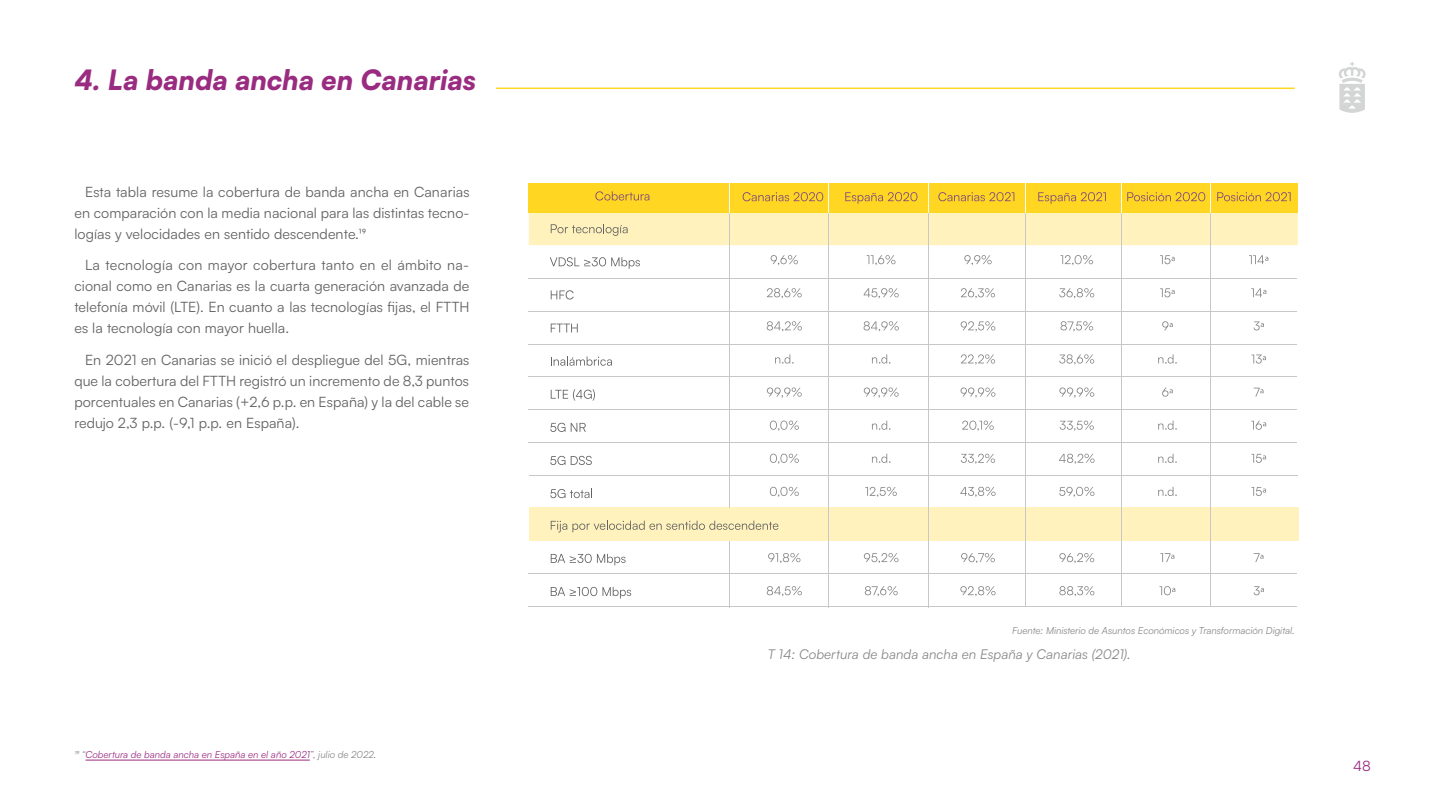
<style>
.page{position:relative;width:1440px;height:810px;background:#fff}
.page>*{position:absolute;margin:0;border:0;box-sizing:border-box;transform-origin:0 0}
.t1{font:italic 900 27.75px "Satoshi";color:#992b80}
.t2{font:14.25px/21px "Satoshi";letter-spacing:.005em;color:#636363;text-align:justify}
.t3{font:14.25px "Satoshi";color:#992b80}
.t4{font:italic 13.5px "Satoshi";letter-spacing:.005em;color:#878787}
.t5{font:italic 9.75px "Satoshi";color:#878787}
.t6{font:italic 9.75px "Satoshi";color:#992b80}
.s1{color:#878787}
</style>
<div class="page">
<svg style="left:1339px;top:62px;width:27px;height:51px"></svg>
<hr style="left:86px;top:760px;width:224px;height:1px;background:#992b80">
<div style="left:529px;top:507px;width:769px;height:34px;background:#fff2bd"></div>
<hr style="left:529px;top:278px;width:768px;height:1px;background:#c7c7c7">
<hr style="left:529px;top:442px;width:768px;height:1px;background:#c7c7c7">
<hr style="left:530px;top:475px;width:768px;height:1px;background:#c7c7c7">
<hr style="left:529px;top:410px;width:768px;height:1px;background:#c7c7c7">
<hr style="left:529px;top:377px;width:768px;height:1px;background:#c7c7c7">
<hr style="left:529px;top:344px;width:768px;height:1px;background:#c7c7c7">
<hr style="left:529px;top:311px;width:768px;height:1px;background:#c7c7c7">
<hr style="left:528px;top:606px;width:769px;height:1px;background:#c7c7c7">
<hr style="left:528px;top:573px;width:769px;height:1px;background:#c7c7c7">
<hr style="left:730px;top:213px;width:1px;height:294px;background:#c7c7c7">
<hr style="left:730px;top:541px;width:1px;height:66px;background:#c7c7c7">
<hr style="left:828px;top:541px;width:1px;height:66px;background:#c7c7c7">
<hr style="left:928px;top:541px;width:1px;height:66px;background:#c7c7c7">
<hr style="left:1025px;top:540px;width:1px;height:67px;background:#c7c7c7">
<hr style="left:1121px;top:510px;width:1px;height:97px;background:#c7c7c7">
<hr style="left:1210px;top:540px;width:1px;height:67px;background:#c7c7c7">
<hr style="left:828px;top:213px;width:1px;height:334px;background:#c7c7c7">
<hr style="left:928px;top:212px;width:1px;height:337px;background:#c7c7c7">
<hr style="left:1025px;top:212px;width:1px;height:346px;background:#c7c7c7">
<hr style="left:1121px;top:213px;width:1px;height:298px;background:#c7c7c7">
<hr style="left:1210px;top:213px;width:1px;height:328px;background:#c7c7c7">
<svg style="left:771px;top:255px;width:27px;height:10px"></svg>
<svg style="left:767px;top:288px;width:35px;height:10px"></svg>
<svg style="left:767px;top:321px;width:35px;height:10px"></svg>
<svg style="left:775px;top:354px;width:19px;height:10px"></svg>
<svg style="left:767px;top:387px;width:35px;height:11px"></svg>
<svg style="left:770px;top:421px;width:29px;height:10px"></svg>
<svg style="left:770px;top:454px;width:29px;height:10px"></svg>
<svg style="left:770px;top:487px;width:29px;height:10px"></svg>
<svg style="left:768px;top:553px;width:32px;height:10px"></svg>
<svg style="left:767px;top:586px;width:35px;height:10px"></svg>
<svg style="left:867px;top:255px;width:29px;height:10px"></svg>
<svg style="left:864px;top:288px;width:35px;height:10px"></svg>
<svg style="left:864px;top:321px;width:35px;height:10px"></svg>
<svg style="left:872px;top:354px;width:19px;height:10px"></svg>
<svg style="left:864px;top:387px;width:35px;height:11px"></svg>
<svg style="left:872px;top:421px;width:19px;height:9px"></svg>
<svg style="left:872px;top:454px;width:19px;height:9px"></svg>
<svg style="left:865px;top:487px;width:32px;height:10px"></svg>
<svg style="left:864px;top:553px;width:35px;height:10px"></svg>
<svg style="left:865px;top:586px;width:33px;height:10px"></svg>
<svg style="left:964px;top:255px;width:28px;height:10px"></svg>
<svg style="left:961px;top:288px;width:34px;height:10px"></svg>
<svg style="left:961px;top:321px;width:34px;height:10px"></svg>
<svg style="left:961px;top:354px;width:34px;height:11px"></svg>
<svg style="left:961px;top:387px;width:34px;height:11px"></svg>
<svg style="left:962px;top:421px;width:32px;height:10px"></svg>
<svg style="left:961px;top:454px;width:34px;height:10px"></svg>
<svg style="left:960px;top:487px;width:36px;height:10px"></svg>
<svg style="left:961px;top:553px;width:34px;height:10px"></svg>
<svg style="left:960px;top:586px;width:36px;height:10px"></svg>
<svg style="left:1061px;top:255px;width:32px;height:10px"></svg>
<svg style="left:1059px;top:288px;width:35px;height:10px"></svg>
<svg style="left:1061px;top:321px;width:32px;height:10px"></svg>
<svg style="left:1059px;top:354px;width:35px;height:11px"></svg>
<svg style="left:1059px;top:387px;width:35px;height:11px"></svg>
<svg style="left:1060px;top:421px;width:34px;height:10px"></svg>
<svg style="left:1059px;top:454px;width:36px;height:10px"></svg>
<svg style="left:1059px;top:487px;width:35px;height:10px"></svg>
<svg style="left:1059px;top:553px;width:35px;height:10px"></svg>
<svg style="left:1059px;top:586px;width:35px;height:10px"></svg>
<svg style="left:1160px;top:255px;width:15px;height:9px"></svg>
<svg style="left:1160px;top:288px;width:15px;height:9px"></svg>
<svg style="left:1162px;top:321px;width:11px;height:9px"></svg>
<svg style="left:1158px;top:354px;width:19px;height:10px"></svg>
<svg style="left:1162px;top:388px;width:11px;height:9px"></svg>
<svg style="left:1158px;top:421px;width:19px;height:9px"></svg>
<svg style="left:1158px;top:454px;width:19px;height:9px"></svg>
<svg style="left:1158px;top:487px;width:19px;height:9px"></svg>
<svg style="left:1160px;top:553px;width:14px;height:9px"></svg>
<svg style="left:1159px;top:586px;width:16px;height:9px"></svg>
<svg style="left:1249px;top:255px;width:19px;height:9px"></svg>
<svg style="left:1251px;top:288px;width:15px;height:9px"></svg>
<svg style="left:1254px;top:321px;width:10px;height:9px"></svg>
<svg style="left:1252px;top:355px;width:14px;height:9px"></svg>
<svg style="left:1254px;top:388px;width:10px;height:9px"></svg>
<svg style="left:1251px;top:421px;width:15px;height:9px"></svg>
<svg style="left:1251px;top:454px;width:15px;height:9px"></svg>
<svg style="left:1251px;top:487px;width:15px;height:9px"></svg>
<svg style="left:1254px;top:553px;width:10px;height:9px"></svg>
<svg style="left:1254px;top:586px;width:10px;height:9px"></svg>
<svg style="left:529px;top:183px;width:769px;height:62px;background:#fbe074"></svg>
<svg style="left:550px;top:257px;width:90px;height:12px"></svg>
<svg style="left:551px;top:290px;width:23px;height:10px"></svg>
<svg style="left:551px;top:324px;width:27px;height:8px"></svg>
<svg style="left:551px;top:357px;width:61px;height:9px"></svg>
<svg style="left:551px;top:389px;width:44px;height:12px"></svg>
<svg style="left:550px;top:423px;width:15px;height:9px"></svg>
<svg style="left:571px;top:423px;width:15px;height:9px"></svg>
<svg style="left:550px;top:456px;width:15px;height:9px"></svg>
<svg style="left:571px;top:456px;width:21px;height:9px"></svg>
<svg style="left:550px;top:489px;width:42px;height:9px"></svg>
<svg style="left:551px;top:521px;width:227px;height:11px"></svg>
<svg style="left:551px;top:554px;width:75px;height:11px"></svg>
<svg style="left:551px;top:587px;width:46px;height:9px"></svg>
<svg style="left:603px;top:587px;width:28px;height:12px"></svg>
<hr style="left:496px;top:88px;width:799px;height:1px;background:#ffd621">
<h1 class="t1" style="left:75px;top:58px;width:403px">4. La banda ancha en Canarias</h1>
<p class="t2" style="left:74px;top:180px;width:397px;text-indent:11px">Esta tabla resume la cobertura de banda ancha en Canarias en comparación con la media nacional para las distintas tecno&shy;logías y velocidades en sentido descendente.19</p>
<p class="t2" style="left:74px;top:254px;width:397px;text-indent:11px">La tecnología con mayor cobertura tanto en el ámbito na&shy;cional como en Canarias es la cuarta generación avanzada de telefonía móvil (LTE). En cuanto a las tecnologías fijas, el FTTH es la tecnología con mayor huella.</p>
<p class="t2" style="left:74px;top:349px;width:397px;text-indent:11px">En 2021 en Canarias se inició el despliegue del 5G, mientras que la cobertura del FTTH registró un incremento de 8,3 puntos porcentuales en Canarias (+2,6 p.p. en España) y la del cable se redujo 2,3 p.p. (-9,1 p.p. en España).</p>
<p class="t6" style="left:74px;top:748px;width:303px"><span class="s1">19 “</span>Cobertura de banda ancha en España en el año 2021<span class="s1">”, julio de 2022.</span></p>
<p class="t5" style="left:1012px;top:624px;width:284px">Fuente: Ministerio de Asuntos Económicos y Transformación Digital.</p>
<p class="t4" style="left:768px;top:645px;width:365px">T 14: Cobertura de banda ancha en España y Canarias (2021).</p>
<p class="t3" style="left:1353px;top:756px;width:19px">48</p>
</div>
